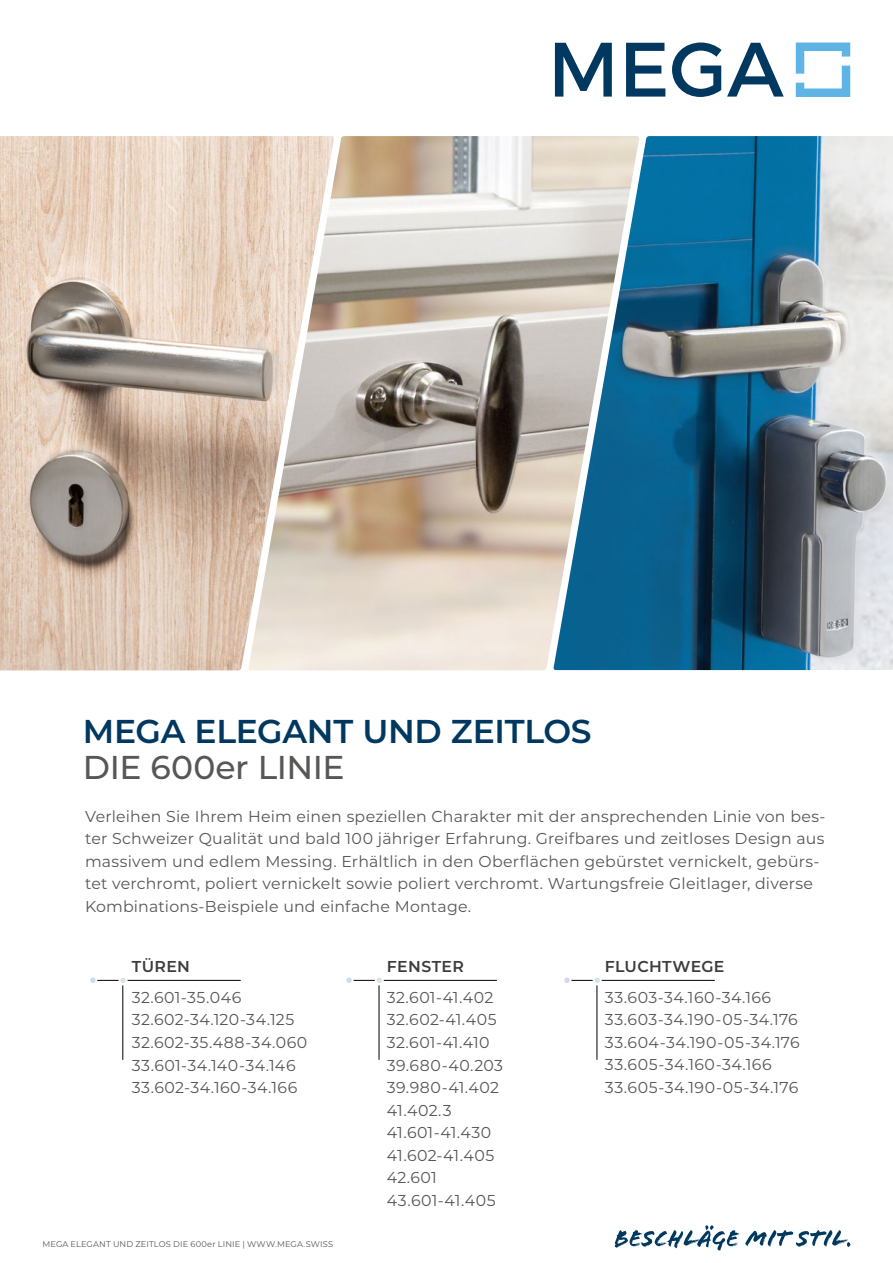
<style>
.page{position:relative;width:893px;height:1263px;background:#fff}
.page>*{position:absolute;margin:0;border:0;box-sizing:border-box;transform-origin:0 0}
.t1{font:600 33px "Montserrat";letter-spacing:-.01em;color:#003860}
.t2{font:500 33px "Montserrat";letter-spacing:-.015em;color:#575756}
.t3{font:15.75px/22.5px "Montserrat";letter-spacing:.015em;color:#575756}
.t4{font:15.75px/22.5px "Montserrat";letter-spacing:.035em;color:#575756}
.t5{font:600 15.75px "Montserrat";letter-spacing:.02em;color:#3c3c3b}
.t6{font:8.25px "Montserrat";letter-spacing:.015em;color:#575756}
</style>
<div class="page">
<svg style="left:796px;top:43px;width:54px;height:54px"></svg>
<svg style="left:626px;top:43px;width:39px;height:54px"></svg>
<svg style="left:555px;top:43px;width:57px;height:54px"></svg>
<svg style="left:672px;top:43px;width:112px;height:54px"></svg>
<svg style="left:615px;top:1225px;width:235px;height:25px"></svg>
<img style="left:639px;top:136px;width:254px;height:534px">
<hr style="left:128px;top:980px;width:113px;height:1px;background:#000">
<svg style="left:90px;top:977px;width:36px;height:6px"></svg>
<hr style="left:123px;top:985px;width:1px;height:75px;background:#000">
<hr style="left:384px;top:980px;width:113px;height:1px;background:#000">
<svg style="left:346px;top:977px;width:36px;height:6px"></svg>
<hr style="left:379px;top:985px;width:1px;height:75px;background:#000">
<svg style="left:564px;top:977px;width:36px;height:6px"></svg>
<hr style="left:597px;top:985px;width:1px;height:75px;background:#000">
<img style="left:334px;top:136px;width:305px;height:534px">
<img style="left:0;top:136px;width:334px;height:534px">
<hr style="left:602px;top:980px;width:113px;height:1px;background:#000">
<h1 class="t1" style="left:83px;top:708px;width:510px">MEGA ELEGANT UND ZEITLOS</h1>
<h1 class="t2" style="left:83px;top:744px;width:263px">DIE 600er LINIE</h1>
<p class="t3" style="left:85px;top:804px;width:742px">Verleihen Sie Ihrem Heim einen speziellen Charakter mit der ansprechenden Linie von bes&shy;ter Schweizer Qualität und bald 100 jähriger Erfahrung. Greifbares und zeitloses Design aus massivem und edlem Messing. Erhältlich in den Oberflächen gebürstet vernickelt, gebürs&shy;tet verchromt, poliert vernickelt sowie poliert verchromt. Wartungsfreie Gleitlager, diverse Kombinations-Beispiele und einfache Montage.</p>
<p class="t5" style="left:132px;top:955px;width:60px">TÜREN</p>
<p class="t3" style="left:132px;top:985px;width:177px">32.601-35.046<br>32.602-34.120-34.125<br>32.602-35.488-34.060<br>33.601-34.140-34.146<br>33.602-34.160-34.166</p>
<p class="t6" style="left:43px;top:1238px;width:292px">MEGA ELEGANT UND ZEITLOS DIE 600er LINIE | WWW.MEGA.SWISS</p>
<p class="t5" style="left:387px;top:955px;width:79px">FENSTER</p>
<p class="t3" style="left:387px;top:985px;width:118px">32.601-41.402<br>32.602-41.405<br>32.601-41.410<br>39.680-40.203<br>39.980-41.402<br>41.402.3<br>41.601-41.430<br>41.602-41.405<br>42.601<br>43.601-41.405</p>
<p class="t5" style="left:605px;top:955px;width:121px">FLUCHTWEGE</p>
<p class="t4" style="left:605px;top:985px;width:196px">33.603-34.160-34.166<br>33.603-34.190-05-34.176<br>33.604-34.190-05-34.176<br>33.605-34.160-34.166<br>33.605-34.190-05-34.176</p>
</div>
